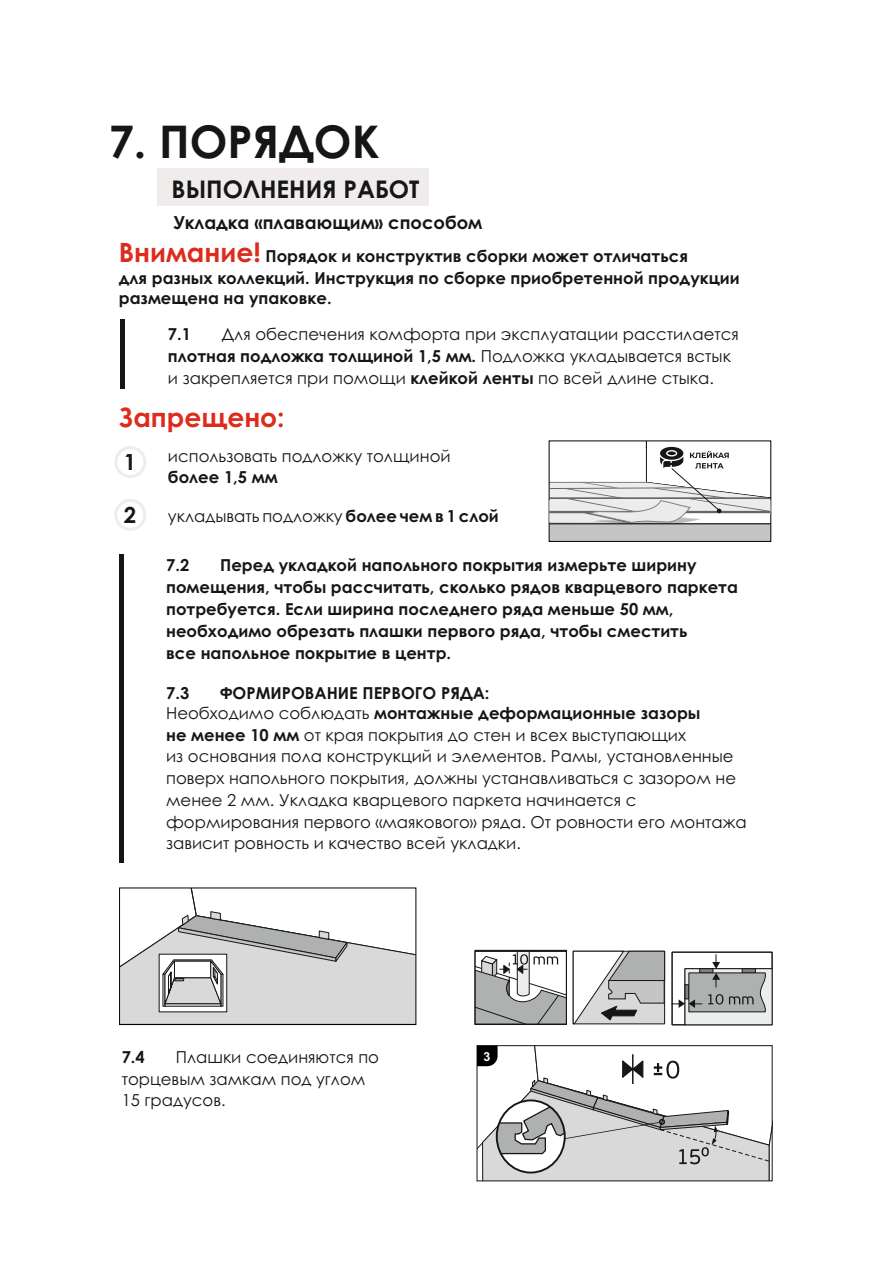
<style>
.page{position:relative;width:893px;height:1263px;background:#fff}
.page>*{position:absolute;margin:0;border:0;box-sizing:border-box;transform-origin:0 0}
.t1{font:700 45px "Century Gothic";color:#151616}
.t2{font:700 26.55px "Century Gothic";color:#dd2b1c}
.t3{font:700 24.3px "Century Gothic";color:#151616}
.t4{font:700 22.2px "Century Gothic";color:#151616}
.t5{font:700 18px "Century Gothic";color:#151616}
.t6{font:16.5px/21.8px "Century Gothic";color:#151616}
.t7{font:700 16.5px/22px "Century Gothic";color:#151616}
.t8{font:700 12.45px "Arial";color:#fff}
.s1{font-size:26.55px;color:#dd2b1c}
.s2{font-weight:700}
.s3{font-weight:400}
</style>
<div class="page">
<div style="left:157px;top:168px;width:272px;height:38px;background:#efeceb"></div>
<div style="left:120px;top:319px;width:5px;height:70px;background:#151616"></div>
<hr style="left:120px;top:555px;width:4px;height:308px;background:#151616">
<div style="left:114px;top:446px;width:32px;height:32px;background:#eeecec;border-radius:50%"></div>
<div style="left:117px;top:449px;width:26px;height:26px;background:#fff;border-radius:50%"></div>
<div style="left:114px;top:499px;width:32px;height:32px;background:#eeecec;border-radius:50%"></div>
<div style="left:117px;top:502px;width:26px;height:26px;background:#fff;border-radius:50%"></div>
<svg style="left:121px;top:887px;width:296px;height:138px"></svg>
<svg style="left:671px;top:951px;width:102px;height:75px"></svg>
<div style="left:119px;top:887px;width:297px;height:138px;border:1px solid #000"></div>
<svg style="left:475px;top:950px;width:190px;height:75px"></svg>
<svg style="left:548px;top:440px;width:224px;height:102px"></svg>
<svg style="left:477px;top:1046px;width:295px;height:135px"></svg>
<h1 class="t1" style="left:109px;top:125px;width:272px">7. ПОРЯДОК</h1>
<h3 class="t3" style="left:172px;top:179px;width:249px">ВЫПОЛНЕНИЯ РАБОТ</h3>
<p class="t5" style="left:173px;top:216px;width:311px">Укладка «плавающим» способом</p>
<p class="t7" style="left:119px;top:247px;width:622px"><span class="s1">Внимание!</span> Порядок и конструктив сборки может отличаться<br>для разных коллекций. Инструкция по сборке приобретенной продукции</p>
<p class="t7" style="left:119px;top:289px;width:214px">размещена на упаковке.</p>
<p class="t6" style="left:168px;top:324px;width:572px;text-indent:54px">Для обеспечения комфорта при эксплуатации расстилается <span class="s2">плотная подложка толщиной 1,5 мм.</span> Подложка укладывается встык и закрепляется при помощи <span class="s2">клейкой ленты</span> по всей длине стыка.</p>
<p class="t7" style="left:168px;top:324px;width:25px">7.1</p>
<h2 class="t2" style="left:119px;top:407px;width:167px">Запрещено:</h2>
<h3 class="t4" style="left:124px;top:453px;width:14px">1</h3>
<h3 class="t4" style="left:124px;top:506px;width:14px">2</h3>
<p class="t6" style="left:168px;top:447px;width:284px">использовать подложку толщиной</p>
<p class="t7" style="left:168px;top:467px;width:111px">более 1,5 мм</p>
<p class="t6" style="left:168px;top:507px;width:332px">укладывать подложку <span class="s2">более чем в 1 слой</span></p>
<p class="t7" style="left:166px;top:555px;width:573px;text-indent:54px">Перед укладкой напольного покрытия измерьте ширину помещения, чтобы рассчитать, сколько рядов кварцевого паркета потребуется. Если ширина последнего ряда меньше 50 мм, необходимо обрезать плашки первого ряда, чтобы сместить<br>все напольное покрытие в центр.</p>
<p class="t7" style="left:166px;top:683px;width:25px">7.3</p>
<p class="t7" style="left:166px;top:555px;width:25px">7.2</p>
<p class="t7" style="left:166px;top:684px;width:536px;line-height:20px;text-indent:54px">ФОРМИРОВАНИЕ ПЕРВОГО РЯДА:<br><span class="s3">Необходимо соблюдать</span> монтажные деформационные зазоры</p>
<p class="t6" style="left:166px;top:725px;width:582px"><span class="s2">не менее 10 мм</span> от края покрытия до стен и всех выступающих<br>из основания пола конструкций и элементов. Рамы, установленные поверх напольного покрытия, должны устанавливаться с зазором не менее 2 мм. Укладка кварцевого паркета начинается с формирования первого «маякового» ряда. От ровности его монтажа зависит ровность и качество всей укладки.</p>
<p class="t7" style="left:122px;top:1047px;width:25px">7.4</p>
<p class="t6" style="left:122px;top:1048px;width:259px;text-indent:54px">Плашки соединяются по торцевым замкам под углом<br>15 градусов.</p>
<p class="t8" style="left:484px;top:1052px;width:8px">3</p>
</div>
